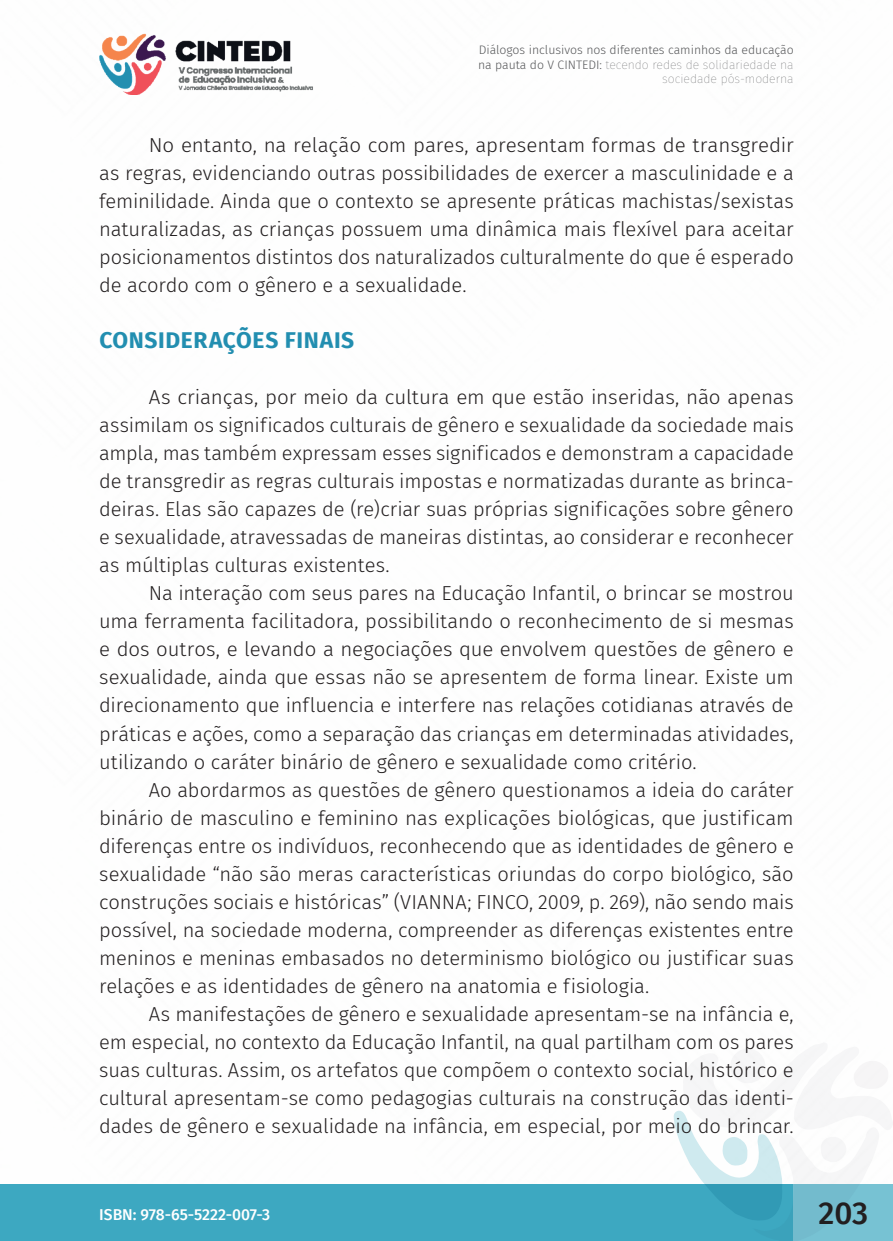
<style>
.page{position:relative;width:893px;height:1241px;background:#fff}
.page>*{position:absolute;margin:0;border:0;box-sizing:border-box;transform-origin:0 0}
.t1{font:500 31.5px "Fira Sans";color:#231f20}
._8_SUBTÍTULO{font:700 22.75px "Fira Sans";letter-spacing:.025em;color:#228eb0}
._6_CORPO{font:300 20.12px/28px "Fira Sans";letter-spacing:-.005em;color:#231f20;text-align:justify}
.t2{font:500 15.75px "Fira Sans";color:#fff}
.t3{font:300 12.25px/14.7px "Fira Sans";color:#57585a;text-align:right}
.s1{font-weight:100}
</style>
<div class="page">
<div style="left:0;top:1184px;width:794px;height:56px;background:#3da8c1"></div>
<img style="left:99px;top:33px;width:214px;height:61px">
<svg style="left:674px;top:1049px;width:219px;height:191px"></svg>
<p class="t3" style="left:478px;top:42px;width:317px">Diálogos inclusivos nos diferentes caminhos da educação na pauta do V CINTEDI: <span class="s1">tecendo redes de solidariedade na sociedade pós-moderna</span></p>
<p class="_6_CORPO" style="left:99px;top:131px;width:696px;text-indent:50px">No entanto, na relação com pares, apresentam formas de transgredir as regras, evidenciando outras possibilidades de exercer a masculinidade e a feminilidade. Ainda que o contexto se apresente práticas machistas/sexistas naturalizadas, as crianças possuem uma dinâmica mais flexível para aceitar posicionamentos distintos dos naturalizados culturalmente do que é esperado de acordo com o gênero e a sexualidade.</p>
<p class="_8_SUBTÍTULO" style="left:99px;top:321px;width:256px">CONSIDERAÇÕES FINAIS</p>
<p class="_6_CORPO" style="left:99px;top:383px;width:696px;text-indent:50px">As crianças, por meio da cultura em que estão inseridas, não apenas assimilam os significados culturais de gênero e sexualidade da sociedade mais ampla, mas também expressam esses significados e demonstram a capacidade de transgredir as regras culturais impostas e normatizadas durante as brinca&shy;deiras. Elas são capazes de (re)criar suas próprias significações sobre gênero e sexualidade, atravessadas de maneiras distintas, ao considerar e reconhecer as múltiplas culturas existentes.</p>
<p class="_6_CORPO" style="left:99px;top:579px;width:696px;text-indent:50px">Na interação com seus pares na Educação Infantil, o brincar se mostrou uma ferramenta facilitadora, possibilitando o reconhecimento de si mesmas e dos outros, e levando a negociações que envolvem questões de gênero e sexualidade, ainda que essas não se apresentem de forma linear. Existe um direcionamento que influencia e interfere nas relações cotidianas através de práticas e ações, como a separação das crianças em determinadas atividades, utilizando o caráter binário de gênero e sexualidade como critério.</p>
<p class="_6_CORPO" style="left:99px;top:775px;width:696px;text-indent:50px">Ao abordarmos as questões de gênero questionamos a ideia do caráter binário de masculino e feminino nas explicações biológicas, que justificam diferenças entre os indivíduos, reconhecendo que as identidades de gênero e sexualidade “não são meras características oriundas do corpo biológico, são construções sociais e históricas” (VIANNA; FINCO, 2009, p. 269), não sendo mais possível, na sociedade moderna, compreender as diferenças existentes entre meninos e meninas embasados no determinismo biológico ou justificar suas relações e as identidades de gênero na anatomia e fisiologia.</p>
<p class="_6_CORPO" style="left:99px;top:999px;width:696px;text-indent:50px">As manifestações de gênero e sexualidade apresentam-se na infância e, em especial, no contexto da Educação Infantil, na qual partilham com os pares suas culturas. Assim, os artefatos que compõem o contexto social, histórico e cultural apresentam-se como pedagogias culturais na construção das identi&shy;dades de gênero e sexualidade na infância, em especial, por meio do brincar.</p>
<p class="t2" style="left:99px;top:1201px;width:172px">ISBN: 978-65-5222-007-3</p>
<h1 class="t1" style="left:818px;top:1187px;width:51px">203</h1>
</div>
